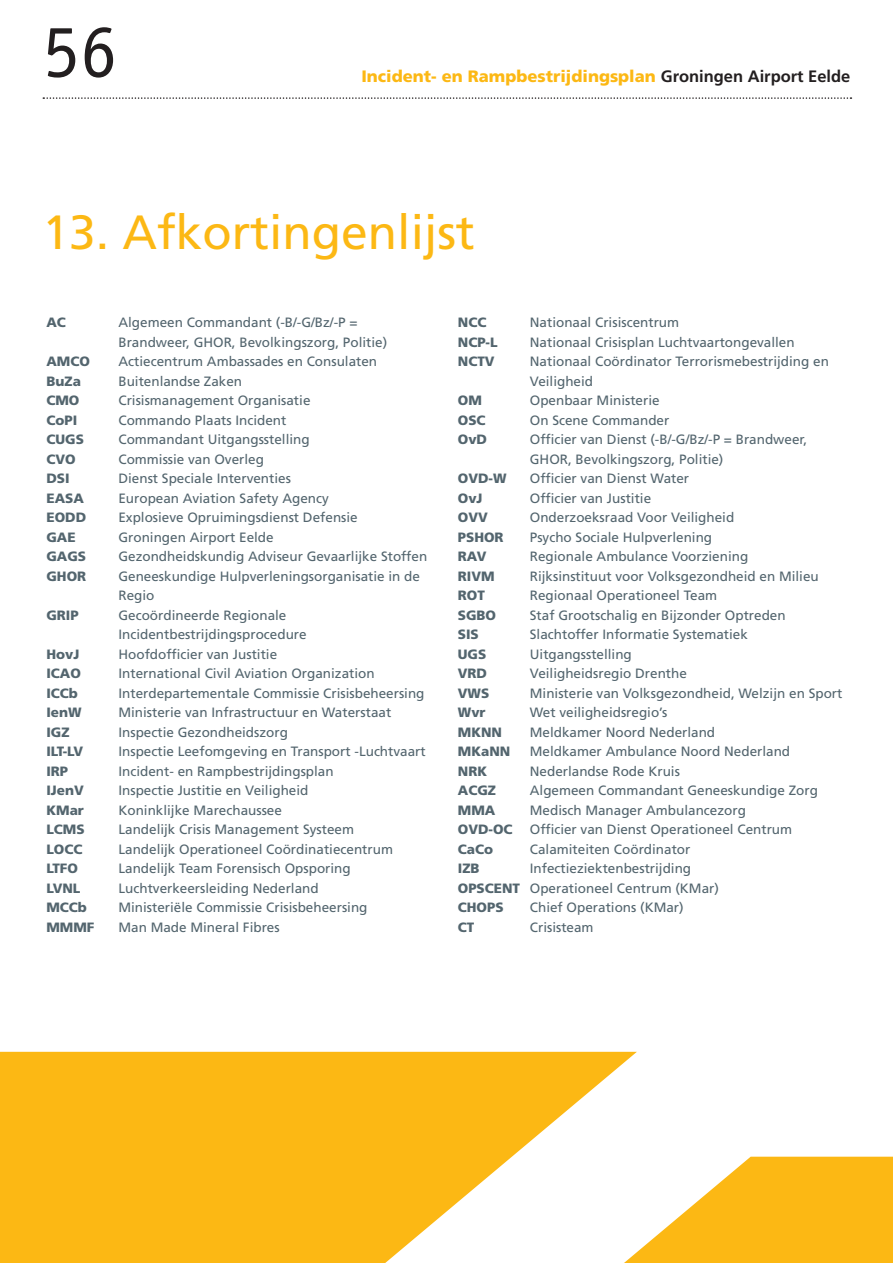
<style>
.page{position:relative;width:893px;height:1263px;background:#fff}
.page>*{position:absolute;margin:0;border:0;box-sizing:border-box;transform-origin:0 0}
.t1{font:75px "Officina Sans Std";color:#231f20}
.t2{font:48px "Frutiger LT Std";color:#fcb814}
.t3{font:900 16.5px "Frutiger LT Std";color:#fcb814}
.BROODTEKST_9_PT{font:13.5px/19.5px "Frutiger LT Std";color:#53656e}
.BROODTEKST_9_PT-2{font:900 13.5px "Frutiger LT Std";color:#53656e}
.s1{font-weight:700;color:#231f20}
.s2{font-weight:900}
</style>
<div class="page">
<svg style="left:43px;top:97px;width:808px;height:2px"></svg>
<svg style="left:0;top:1052px;width:637px;height:211px;fill:#fcb814"></svg>
<svg style="left:624px;top:1157px;width:269px;height:106px"></svg>
<h1 class="t1" style="left:43px;top:7px;width:76px">56</h1>
<p class="t3" style="left:361px;top:66px;width:490px">Incident- en Rampbestrijdingsplan <span class="s1">Groningen Airport Eelde</span></p>
<p class="t2" style="left:43px;top:204px;width:434px">13. Afkortingenlijst</p>
<p class="BROODTEKST_9_PT-2" style="left:46px;top:314px;width:21px">AC</p>
<p class="BROODTEKST_9_PT" style="left:118px;top:313px;width:270px">Algemeen Commandant (-B/-G/Bz/-P =<br>Brandweer, GHOR, Bevolkingszorg, Politie)</p>
<p class="BROODTEKST_9_PT-2" style="left:46px;top:353px;width:45px">AMCO</p>
<p class="BROODTEKST_9_PT" style="left:118px;top:352px;width:260px">Actiecentrum Ambassades en Consulaten</p>
<p class="BROODTEKST_9_PT-2" style="left:46px;top:373px;width:36px">BuZa</p>
<p class="BROODTEKST_9_PT" style="left:118px;top:371px;width:125px">Buitenlandse Zaken</p>
<p class="BROODTEKST_9_PT-2" style="left:46px;top:392px;width:35px">CMO</p>
<p class="BROODTEKST_9_PT" style="left:118px;top:391px;width:194px">Crisismanagement Organisatie</p>
<p class="BROODTEKST_9_PT-2" style="left:46px;top:412px;width:32px">CoPI</p>
<p class="BROODTEKST_9_PT" style="left:118px;top:410px;width:170px">Commando Plaats Incident</p>
<p class="BROODTEKST_9_PT-2" style="left:46px;top:431px;width:39px">CUGS</p>
<p class="BROODTEKST_9_PT" style="left:118px;top:430px;width:193px">Commandant Uitgangsstelling</p>
<p class="BROODTEKST_9_PT-2" style="left:46px;top:451px;width:31px">CVO</p>
<p class="BROODTEKST_9_PT" style="left:118px;top:449px;width:147px">Commissie van Overleg</p>
<p class="BROODTEKST_9_PT-2" style="left:46px;top:470px;width:25px">DSI</p>
<p class="BROODTEKST_9_PT" style="left:118px;top:469px;width:174px">Dienst Speciale Interventies</p>
<p class="BROODTEKST_9_PT-2" style="left:46px;top:490px;width:39px">EASA</p>
<p class="BROODTEKST_9_PT" style="left:118px;top:488px;width:212px">European Aviation Safety Agency</p>
<p class="BROODTEKST_9_PT-2" style="left:46px;top:509px;width:41px">EODD</p>
<p class="BROODTEKST_9_PT" style="left:118px;top:508px;width:241px">Explosieve Opruimingsdienst Defensie</p>
<p class="BROODTEKST_9_PT-2" style="left:46px;top:529px;width:31px">GAE</p>
<p class="BROODTEKST_9_PT" style="left:118px;top:527px;width:157px">Groningen Airport Eelde</p>
<p class="BROODTEKST_9_PT-2" style="left:46px;top:548px;width:41px">GAGS</p>
<p class="BROODTEKST_9_PT" style="left:118px;top:547px;width:310px">Gezondheidskundig Adviseur Gevaarlijke Stoffen</p>
<p class="BROODTEKST_9_PT-2" style="left:46px;top:568px;width:41px">GHOR</p>
<p class="BROODTEKST_9_PT" style="left:118px;top:566px;width:303px">Geneeskundige Hulpverleningsorganisatie in de<br>Regio</p>
<p class="BROODTEKST_9_PT-2" style="left:46px;top:607px;width:34px">GRIP</p>
<p class="BROODTEKST_9_PT" style="left:118px;top:605px;width:190px">Gecoördineerde Regionale<br>Incidentbestrijdingsprocedure</p>
<p class="BROODTEKST_9_PT-2" style="left:46px;top:646px;width:35px">HovJ</p>
<p class="BROODTEKST_9_PT" style="left:118px;top:644px;width:160px">Hoofdofficier van Justitie</p>
<p class="BROODTEKST_9_PT-2" style="left:46px;top:665px;width:36px">ICAO</p>
<p class="BROODTEKST_9_PT" style="left:118px;top:664px;width:258px">International Civil Aviation Organization</p>
<p class="BROODTEKST_9_PT-2" style="left:46px;top:685px;width:33px">ICCb</p>
<p class="BROODTEKST_9_PT" style="left:118px;top:683px;width:308px">Interdepartementale Commissie Crisisbeheersing</p>
<p class="BROODTEKST_9_PT-2" style="left:46px;top:704px;width:37px">IenW</p>
<p class="BROODTEKST_9_PT" style="left:118px;top:703px;width:274px">Ministerie van Infrastructuur en Waterstaat</p>
<p class="BROODTEKST_9_PT-2" style="left:46px;top:724px;width:25px">IGZ</p>
<p class="BROODTEKST_9_PT" style="left:118px;top:722px;width:171px">Inspectie Gezondheidszorg</p>
<p class="BROODTEKST_9_PT-2" style="left:46px;top:743px;width:38px">ILT-LV</p>
<p class="BROODTEKST_9_PT" style="left:118px;top:742px;width:309px">Inspectie Leefomgeving en Transport -Luchtvaart</p>
<p class="BROODTEKST_9_PT-2" style="left:46px;top:763px;width:23px">IRP</p>
<p class="BROODTEKST_9_PT" style="left:118px;top:761px;width:217px">Incident- en Rampbestrijdingsplan</p>
<p class="BROODTEKST_9_PT-2" style="left:46px;top:782px;width:39px">IJenV</p>
<p class="BROODTEKST_9_PT" style="left:118px;top:781px;width:192px">Inspectie Justitie en Veiligheid</p>
<p class="BROODTEKST_9_PT-2" style="left:46px;top:802px;width:39px">KMar</p>
<p class="BROODTEKST_9_PT" style="left:118px;top:800px;width:165px">Koninklijke Marechaussee</p>
<p class="BROODTEKST_9_PT-2" style="left:46px;top:821px;width:40px">LCMS</p>
<p class="BROODTEKST_9_PT" style="left:118px;top:820px;width:237px">Landelijk Crisis Management Systeem</p>
<p class="BROODTEKST_9_PT-2" style="left:46px;top:841px;width:38px">LOCC</p>
<p class="BROODTEKST_9_PT" style="left:118px;top:839px;width:276px">Landelijk Operationeel Coördinatiecentrum</p>
<p class="BROODTEKST_9_PT-2" style="left:46px;top:860px;width:33px">LTFO</p>
<p class="BROODTEKST_9_PT" style="left:118px;top:859px;width:234px">Landelijk Team Forensisch Opsporing</p>
<p class="BROODTEKST_9_PT-2" style="left:46px;top:880px;width:36px">LVNL</p>
<p class="BROODTEKST_9_PT" style="left:118px;top:878px;width:202px">Luchtverkeersleiding Nederland</p>
<p class="BROODTEKST_9_PT-2" style="left:46px;top:899px;width:42px">MCCb</p>
<p class="BROODTEKST_9_PT" style="left:118px;top:898px;width:251px">Ministeriële Commissie Crisisbeheersing</p>
<p class="BROODTEKST_9_PT-2" style="left:46px;top:919px;width:50px">MMMF</p>
<p class="BROODTEKST_9_PT" style="left:118px;top:917px;width:163px">Man Made Mineral Fibres</p>
<p class="BROODTEKST_9_PT-2" style="left:458px;top:314px;width:30px">NCC</p>
<p class="BROODTEKST_9_PT" style="left:530px;top:313px;width:151px">Nationaal Crisiscentrum</p>
<p class="BROODTEKST_9_PT-2" style="left:458px;top:334px;width:41px">NCP-L</p>
<p class="BROODTEKST_9_PT" style="left:530px;top:332px;width:266px">Nationaal Crisisplan Luchtvaartongevallen</p>
<p class="BROODTEKST_9_PT-2" style="left:458px;top:353px;width:38px">NCTV</p>
<p class="BROODTEKST_9_PT" style="left:530px;top:352px;width:301px">Nationaal Coördinator Terrorismebestrijding en<br>Veiligheid</p>
<p class="BROODTEKST_9_PT-2" style="left:458px;top:392px;width:26px">OM</p>
<p class="BROODTEKST_9_PT" style="left:530px;top:391px;width:131px">Openbaar Ministerie</p>
<p class="BROODTEKST_9_PT-2" style="left:458px;top:412px;width:29px">OSC</p>
<p class="BROODTEKST_9_PT" style="left:530px;top:410px;width:141px">On Scene Commander</p>
<p class="BROODTEKST_9_PT-2" style="left:458px;top:431px;width:31px">OvD</p>
<p class="BROODTEKST_9_PT" style="left:530px;top:430px;width:279px">Officier van Dienst (-B/-G/Bz/-P = Brandweer,<br>GHOR, Bevolkingszorg, Politie)</p>
<p class="BROODTEKST_9_PT-2" style="left:458px;top:470px;width:50px">OVD-W</p>
<p class="BROODTEKST_9_PT" style="left:530px;top:469px;width:161px">Officier van Dienst Water</p>
<p class="BROODTEKST_9_PT-2" style="left:458px;top:490px;width:26px">OvJ</p>
<p class="BROODTEKST_9_PT" style="left:530px;top:488px;width:123px">Officier van Justitie</p>
<p class="BROODTEKST_9_PT-2" style="left:458px;top:509px;width:31px">OVV</p>
<p class="BROODTEKST_9_PT" style="left:530px;top:508px;width:206px">Onderzoeksraad Voor Veiligheid</p>
<p class="BROODTEKST_9_PT-2" style="left:458px;top:529px;width:47px">PSHOR</p>
<p class="BROODTEKST_9_PT" style="left:530px;top:527px;width:184px">Psycho Sociale Hulpverlening</p>
<p class="BROODTEKST_9_PT-2" style="left:458px;top:548px;width:30px">RAV</p>
<p class="BROODTEKST_9_PT" style="left:530px;top:547px;width:220px">Regionale Ambulance Voorziening</p>
<p class="BROODTEKST_9_PT-2" style="left:458px;top:568px;width:38px">RIVM</p>
<p class="BROODTEKST_9_PT" style="left:530px;top:566px;width:290px">Rijksinstituut voor Volksgezondheid en Milieu</p>
<p class="BROODTEKST_9_PT-2" style="left:458px;top:587px;width:29px">ROT</p>
<p class="BROODTEKST_9_PT" style="left:530px;top:586px;width:189px">Regionaal Operationeel Team</p>
<p class="BROODTEKST_9_PT-2" style="left:458px;top:607px;width:40px">SGBO</p>
<p class="BROODTEKST_9_PT" style="left:530px;top:605px;width:257px">Staf Grootschalig en Bijzonder Optreden</p>
<p class="BROODTEKST_9_PT-2" style="left:458px;top:626px;width:23px">SIS</p>
<p class="BROODTEKST_9_PT" style="left:530px;top:625px;width:220px">Slachtoffer Informatie Systematiek</p>
<p class="BROODTEKST_9_PT-2" style="left:458px;top:646px;width:30px">UGS</p>
<p class="BROODTEKST_9_PT" style="left:530px;top:644px;width:104px">Uitgangsstelling</p>
<p class="BROODTEKST_9_PT-2" style="left:458px;top:665px;width:31px">VRD</p>
<p class="BROODTEKST_9_PT" style="left:530px;top:664px;width:159px">Veiligheidsregio Drenthe</p>
<p class="BROODTEKST_9_PT-2" style="left:458px;top:685px;width:33px">VWS</p>
<p class="BROODTEKST_9_PT" style="left:530px;top:683px;width:314px">Ministerie van Volksgezondheid, Welzijn en Sport</p>
<p class="BROODTEKST_9_PT-2" style="left:458px;top:704px;width:29px">Wvr</p>
<p class="BROODTEKST_9_PT" style="left:530px;top:703px;width:139px">Wet veiligheidsregio’s</p>
<p class="BROODTEKST_9_PT-2" style="left:458px;top:724px;width:46px">MKNN</p>
<p class="BROODTEKST_9_PT" style="left:530px;top:722px;width:187px">Meldkamer Noord Nederland</p>
<p class="BROODTEKST_9_PT-2" style="left:458px;top:743px;width:54px">MKaNN</p>
<p class="BROODTEKST_9_PT" style="left:530px;top:742px;width:262px">Meldkamer Ambulance Noord Nederland</p>
<p class="BROODTEKST_9_PT-2" style="left:458px;top:763px;width:31px">NRK</p>
<p class="BROODTEKST_9_PT" style="left:530px;top:761px;width:152px">Nederlandse Rode Kruis</p>
<p class="BROODTEKST_9_PT-2" style="left:458px;top:782px;width:40px">ACGZ</p>
<p class="BROODTEKST_9_PT" style="left:530px;top:781px;width:290px">Algemeen Commandant Geneeskundige Zorg</p>
<p class="BROODTEKST_9_PT-2" style="left:458px;top:802px;width:39px">MMA</p>
<p class="BROODTEKST_9_PT" style="left:530px;top:800px;width:218px">Medisch Manager Ambulancezorg</p>
<p class="BROODTEKST_9_PT-2" style="left:458px;top:821px;width:56px">OVD-OC</p>
<p class="BROODTEKST_9_PT" style="left:530px;top:820px;width:264px">Officier van Dienst Operationeel Centrum</p>
<p class="BROODTEKST_9_PT-2" style="left:458px;top:841px;width:37px">CaCo</p>
<p class="BROODTEKST_9_PT" style="left:530px;top:839px;width:162px">Calamiteiten Coördinator</p>
<p class="BROODTEKST_9_PT-2" style="left:458px;top:860px;width:23px">IZB</p>
<p class="BROODTEKST_9_PT" style="left:530px;top:859px;width:163px">Infectieziektenbestrijding</p>
<p class="BROODTEKST_9_PT" style="left:458px;top:878px;width:263px"><span class="s2">OPSCENT</span> Operationeel Centrum (KMar)</p>
<p class="BROODTEKST_9_PT-2" style="left:458px;top:899px;width:47px">CHOPS</p>
<p class="BROODTEKST_9_PT" style="left:530px;top:898px;width:155px">Chief Operations (KMar)</p>
<p class="BROODTEKST_9_PT-2" style="left:458px;top:919px;width:18px">CT</p>
<p class="BROODTEKST_9_PT" style="left:530px;top:917px;width:65px">Crisisteam</p>
</div>
